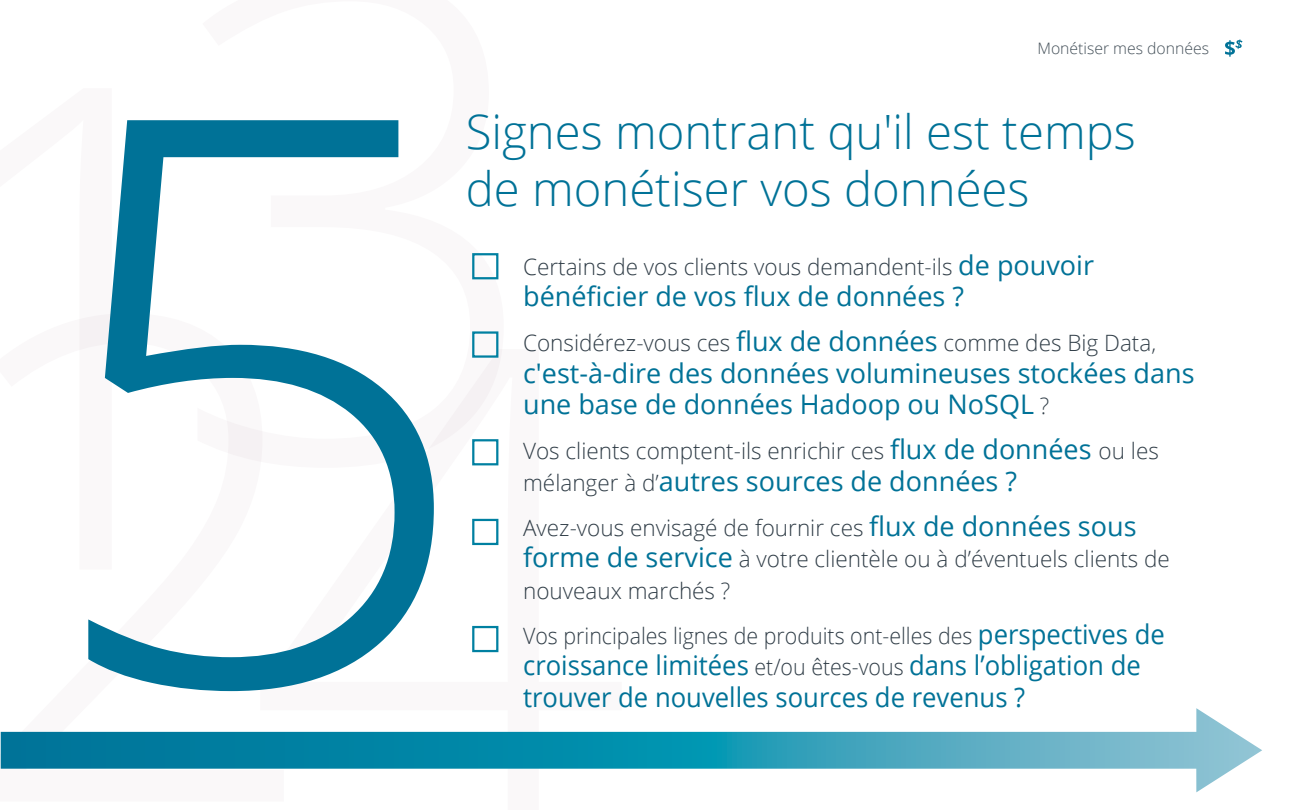
<style>
.page{position:relative;width:1296px;height:810px;background:#fff}
.page>*{position:absolute;margin:0;border:0;box-sizing:border-box;transform-origin:0 0}
.t1{font:300 47.25px/56.7px "Open Sans";color:#007297}
.t2{font:27px/31.5px "Open Sans";color:#007297}
.t3{font:27px/31.5px "Open Sans";color:#007297;scale:.95 1}
.t4{font:300 22.5px/31.5px "Open Sans";color:#313e48}
.t5{font:300 22.5px "Open Sans";color:#313e48;scale:.95 1}
.t6{font:300 15.75px "Open Sans";color:#434f58}
.s1{font-weight:400;font-size:27px;color:#007297}
.s2{font-weight:300;font-size:22.5px;color:#313e48}
</style>
<div class="page">
<svg style="left:434px;top:349px;width:68px;height:304px"></svg>
<div style="left:472px;top:253px;width:26px;height:26px;border:2px solid #0080a1"></div>
<div style="left:472px;top:439px;width:26px;height:26px;border:2px solid #0080a1"></div>
<div style="left:472px;top:519px;width:26px;height:26px;border:2px solid #0080a1"></div>
<div style="left:472px;top:626px;width:26px;height:26px;border:2px solid #0080a1"></div>
<div style="left:472px;top:331px;width:26px;height:27px;border:2px solid #0080a1"></div>
<svg style="left:1px;top:708px;width:1261px;height:84px"></svg>
<svg style="left:88px;top:120px;width:346px;height:571px"></svg>
<svg style="left:1225px;top:39px;width:18px;height:18px"></svg>
<p class="t6" style="left:1037px;top:38px;width:173px">Monétiser mes données</p>
<p class="t1" style="left:466px;top:102px;width:672px">Signes montrant qu'il est temps de monétiser vos données</p>
<p class="t4" style="left:523px;top:250px;width:573px">Certains de vos clients vous demandent-ils <span class="s1">de pouvoir</span></p>
<p class="t2" style="left:523px;top:280px;width:442px">bénéficier de vos flux de données ?</p>
<p class="t4" style="left:523px;top:327px;width:635px">Considérez-vous ces <span class="s1">flux de données</span> comme des Big Data,</p>
<p class="t2" style="left:523px;top:356px;width:673px">c'est-à-dire des données volumineuses stockées dans une base de données Hadoop ou NoSQL <span class="s2">?</span></p>
<p class="t4" style="left:523px;top:435px;width:637px">Vos clients comptent-ils enrichir ces <span class="s1">flux de données</span> ou les</p>
<p class="t2" style="left:523px;top:464px;width:495px"><span class="s2">mélanger à d’</span>autres sources de données ?</p>
<p class="t4" style="left:523px;top:511px;width:648px">Avez-vous envisagé de fournir ces <span class="s1">flux de données sous forme de service</span> à votre clientèle ou à d’éventuels clients de nouveaux marchés ?</p>
<p class="t5" style="left:523px;top:620px;width:677px">Vos principales lignes de produits ont-elles des <span class="s1">perspectives de</span></p>
<p class="t3" style="left:523px;top:649px;width:652px">croissance limitées <span class="s2">et/ou êtes-vous</span> dans l’obligation de trouver de nouvelles sources de revenus ?</p>
</div>
